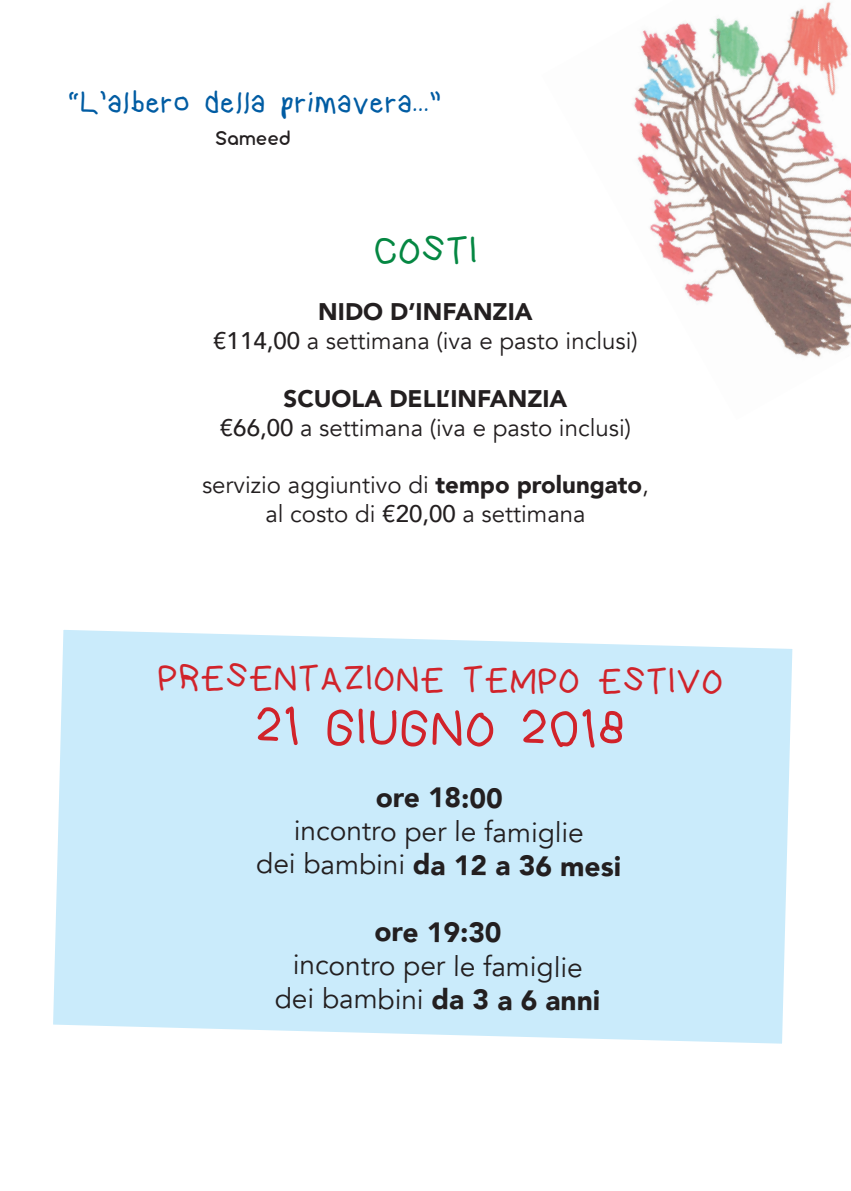
<style>
.page{position:relative;width:851px;height:1191px;background:#fff}
.page>*{position:absolute;margin:0;border:0;box-sizing:border-box;transform-origin:0 0}
.t1{font:54px "kindergarten";letter-spacing:-.01em;color:#d1232a}
.t2{font:40px "kindergarten";color:#058742}
.t3{font:38px "kindergarten";letter-spacing:-.01em;color:#d1232a}
.t4{font:32px "kindergarten";color:#015ca3}
.t5{font:28px "Avenir";color:#231f20}
.t6{font:900 28px "Avenir";color:#231f20}
.t7{font:24px "Avenir";color:#231f20}
.t8{font:900 24px "Avenir";color:#231f20}
.t9{font:20px "cream DEMO";color:#231f20}
.s1{font-weight:500}
.s2{font-weight:900}
.s3{font-weight:400}
</style>
<div class="page">
<div style="left:53px;top:630px;width:740px;height:414px;background:#caebfb"></div>
<img style="left:633px;top:2px;width:217px;height:355px">
<p class="t4" style="left:68px;top:89px;width:375px">“L’albero della primavera...”</p>
<p class="t9" style="left:215px;top:125px;width:77px">Sameed</p>
<p class="t2" style="left:373px;top:234px;width:105px">COSTI</p>
<p class="t8" style="left:318px;top:291px;width:216px">NIDO D’INFANZIA</p>
<p class="t7" style="left:213px;top:327px;width:426px"><span class="s1">€114,00</span> a settimana (iva e pasto inclusi)</p>
<p class="t8" style="left:283px;top:378px;width:285px">SCUOLA DELL’INFANZIA</p>
<p class="t7" style="left:220px;top:413px;width:412px"><span class="s1">€66,00</span> a settimana (iva e pasto inclusi)</p>
<p class="t7" style="left:202px;top:471px;width:448px">servizio aggiuntivo di <span class="s2">tempo prolungato</span>,</p>
<p class="t7" style="left:265px;top:499px;width:322px">al costo di <span class="s1">€20,00</span> a settimana</p>
<p class="t3" style="left:157px;top:663px;width:568px">PRESENTAZIONE TEMPO ESTIVO</p>
<p class="t1" style="left:254px;top:706px;width:372px">21 GIUGNO 2018</p>
<p class="t6" style="left:376px;top:772px;width:128px;rotate:1deg">ore 18:00</p>
<p class="t5" style="left:294px;top:812px;width:291px;rotate:1deg">incontro per le famiglie</p>
<p class="t6" style="left:257px;top:837px;width:366px;rotate:1deg"><span class="s3">dei bambini</span> da 12 a 36 mesi</p>
<p class="t6" style="left:375px;top:907px;width:128px;rotate:1deg">ore 19:30</p>
<p class="t5" style="left:293px;top:946px;width:291px;rotate:1deg">incontro per le famiglie</p>
<p class="t5" style="left:275px;top:980px;width:327px;rotate:1deg">dei bambini <span class="s2">da 3 a 6 anni</span></p>
</div>
